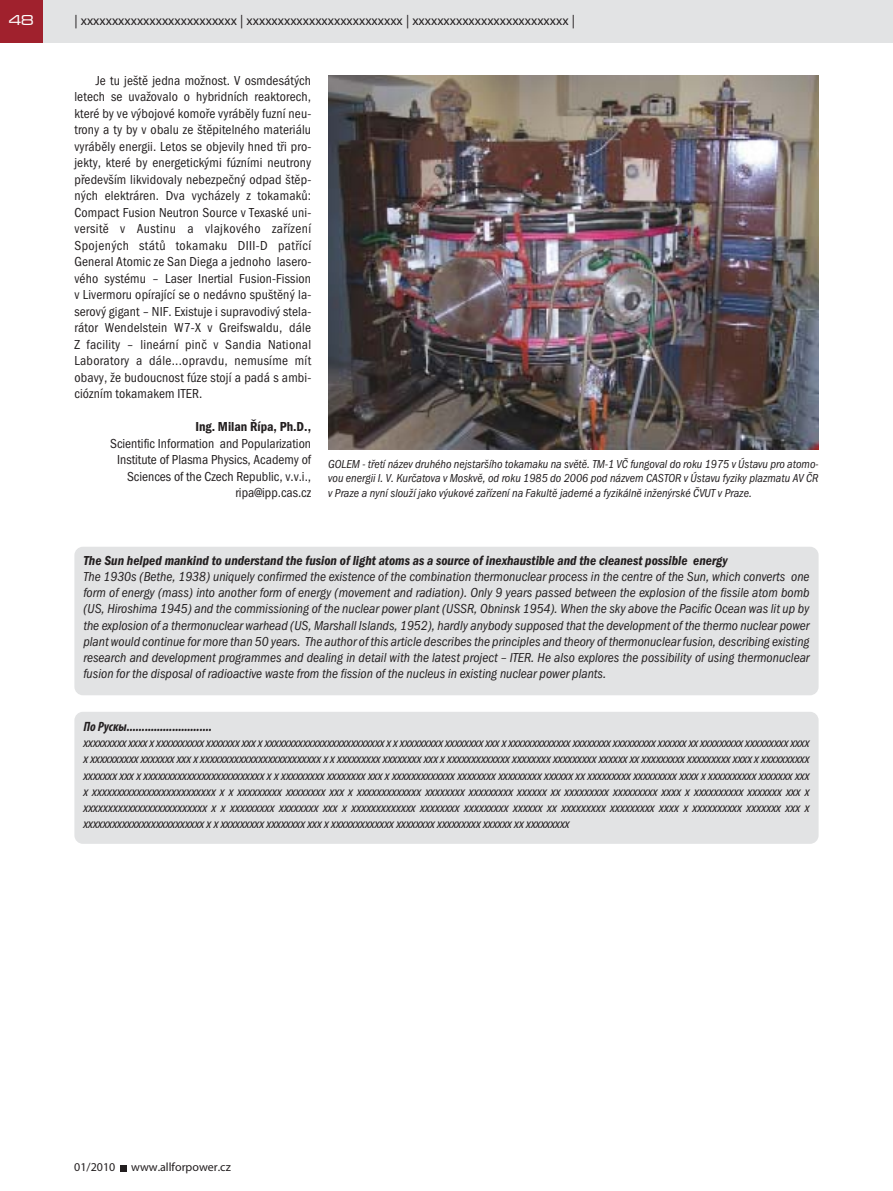
<style>
.page{position:relative;width:893px;height:1191px;background:#fff}
.page>*{position:absolute;margin:0;border:0;box-sizing:border-box;transform-origin:0 0}
.t1{font:500 expanded 15px "Microgramma DOT";color:#fff}
.t2{font:13.5px/16.5px "Franklin Got Itc TOT Boo Con";color:#231f20;text-align:justify}
.t3{font:13.5px/16.2px "Franklin Got Itc TOT Boo Con Ita";color:#231f20;text-align:justify}
.t4{font:italic condensed 13.5px/16.2px "Myriad Pro";color:#231f20;text-align:justify;scale:1.12 1}
.t5{font:13.5px "Franklin Got Itc TOT Dem Con Ita";color:#231f20}
.t6{font:13.5px "Myriad Pro";color:#231f20}
.t7{font:italic 700 condensed 13.5px "Myriad Pro";color:#231f20}
.t8{font:13.5px "Franklin Got Itc TOT Dem Con";color:#231f20}
.t9{font:12px/14.4px "Franklin Got Itc TOT Boo Con Ita";color:#231f20;text-align:justify}
.t10{font:12px "Myriad Pro";color:#231f20}
</style>
<div class="page">
<div style="left:43px;top:0;width:850px;height:43px;background:#e2e3e4"></div>
<div style="left:0;top:0;width:43px;height:43px;background:#a0212d"></div>
<svg style="left:121px;top:1165px;width:6px;height:6px"></svg>
<img style="left:328px;top:76px;width:491px;height:373px">
<div style="left:74px;top:547px;width:745px;height:148px;background:#e2e3e4;border-radius:9px"></div>
<div style="left:74px;top:712px;width:745px;height:132px;background:#e2e3e4;border-radius:9px"></div>
<p class="t1" style="left:9px;top:11px;width:26px">48</p>
<p class="t6" style="left:74px;top:15px;width:502px">| xxxxxxxxxxxxxxxxxxxxxxxxx | xxxxxxxxxxxxxxxxxxxxxxxxx | xxxxxxxxxxxxxxxxxxxxxxxxx |</p>
<p class="t2" style="left:74px;top:73px;width:238px;text-indent:21px">Je tu ještě jedna možnost. V osmdesátých letech se uvažovalo o hybridních reaktorech, které by ve výbojové komoře vyráběly fuzní neu&shy;trony a ty by v obalu ze štěpitelného materiálu vyráběly energii. Letos se objevily hned tři pro&shy;jekty, které by energetickými fúzními neutrony především likvidovaly nebezpečný odpad štěp&shy;ných elektráren. Dva vycházely z tokamaků:<br>Compact Fusion Neutron Source v Texaské uni&shy;versitě v Austinu a vlajkového zařízení Spojených států tokamaku DIII-D patřící General Atomic ze San Diega a jednoho lasero&shy;vého systému – Laser Inertial Fusion-Fission v Livermoru opírající se o nedávno spuštěný la&shy;serový gigant – NIF. Existuje i supravodivý stela&shy;rátor Wendelstein W7-X v Greifswaldu, dále Z facility – lineární pinč v Sandia National Laboratory a dále...opravdu, nemusíme mít obavy, že budoucnost fúze stojí a padá s ambi&shy;ciózním tokamakem ITER.</p>
<p class="t8" style="left:195px;top:422px;width:117px">Ing. Milan Řípa, Ph.D.,</p>
<p class="t2" style="left:110px;top:436px;width:203px;text-align:right">Scientific Information and Popularization Institute of Plasma Physics, Academy of Sciences of the Czech Republic, v.v.i., ripa@ipp.cas.cz</p>
<p class="t9" style="left:328px;top:458px;width:492px">GOLEM - třetí název druhého nejstaršího tokamaku na světě. TM-1 VČ fungoval do roku 1975 v Ústavu pro atomo&shy;vou energii I. V. Kurčatova v Moskvě, od roku 1985 do 2006 pod názvem CASTOR v Ústavu fyziky plazmatu AV ČR v Praze a nyní slouží jako výukové zařízení na Fakultě jaderné a fyzikálně inženýrské ČVUT v Praze.</p>
<p class="t5" style="left:83px;top:556px;width:646px">The Sun helped mankind to understand the fusion of light atoms as a source of inexhaustible and the cleanest possible energy</p>
<p class="t3" style="left:83px;top:569px;width:728px">The 1930s (Bethe, 1938) uniquely confirmed the existence of the combination thermonuclear process in the centre of the Sun, which converts one form of energy (mass) into another form of energy (movement and radiation). Only 9 years passed between the explosion of the fissile atom bomb (US, Hiroshima 1945) and the commissioning of the nuclear power plant (USSR, Obninsk 1954). When the sky above the Pacific Ocean was lit up by the explosion of a thermonuclear warhead (US, Marshall Islands, 1952), hardly anybody supposed that the development of the thermo nuclear power plant would continue for more than 50 years. The author of this article describes the principles and theory of thermonuclear fusion, describing existing research and development programmes and dealing in detail with the latest project – ITER. He also explores the possibility of using thermonuclear fusion for the disposal of radioactive waste from the fission of the nucleus in existing nuclear power plants.</p>
<p class="t7" style="left:83px;top:718px;width:130px">По Рускы............................</p>
<p class="t4" style="left:83px;top:734px;width:650px">ххххххххх хххх х хххххххххх ххххххх ххх х ххххххххххххххххххххххххх х х ххххххххх хххххххх ххх х ххххххххххххх хххххххх ххххххххх хххххх хх ххххххххх ххххххххх хххх х хххххххххх ххххххх ххх х ххххххххххххххххххххххххх х х ххххххххх хххххххх ххх х ххххххххххххх хххххххх ххххххххх хххххх хх ххххххххх ххххххххх хххх х хххххххххх ххххххх ххх х ххххххххххххххххххххххххх х х ххххххххх хххххххх ххх х ххххххххххххх хххххххх ххххххххх хххххх хх ххххххххх ххххххххх хххх х хххххххххх ххххххх ххх х ххххххххххххххххххххххххх х х ххххххххх хххххххх ххх х ххххххххххххх хххххххх ххххххххх хххххх хх ххххххххх ххххххххх хххх х хххххххххх ххххххх ххх х ххххххххххххххххххххххххх х х ххххххххх хххххххх ххх х ххххххххххххх хххххххх ххххххххх хххххх хх ххххххххх ххххххххх хххх х хххххххххх ххххххх ххх х ххххххххххххххххххххххххх х х ххххххххх хххххххх ххх х ххххххххххххх хххххххх ххххххххх хххххх хх ххххххххх</p>
<p class="t10" style="left:74px;top:1163px;width:43px">01/2010</p>
<p class="t10" style="left:131px;top:1163px;width:101px">www.allforpower.cz</p>
</div>
